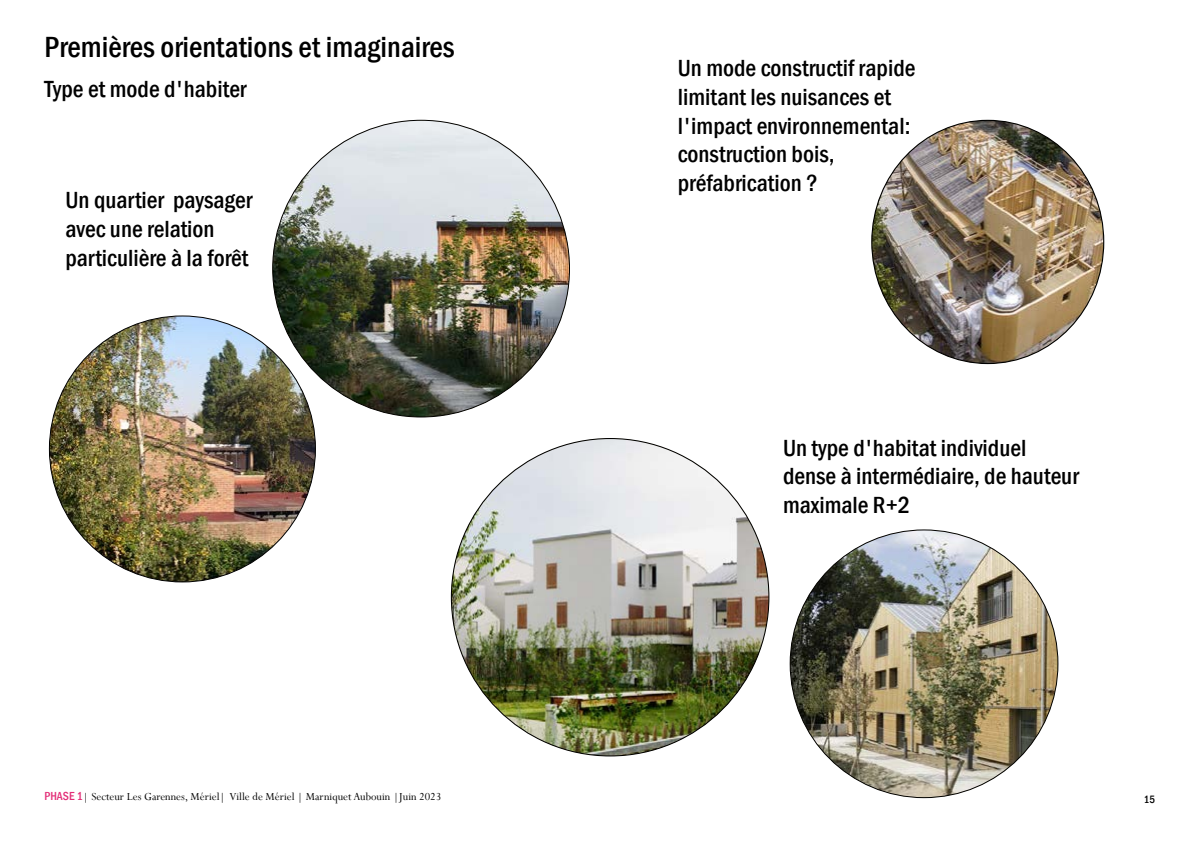
<style>
.page{position:relative;width:1191px;height:842px;background:#fff}
.page>*{position:absolute;margin:0;border:0;box-sizing:border-box;transform-origin:0 0}
.t1{font:500 condensed 30px "Franklin Gothic";color:#000}
.t2{font:500 condensed 24px/28.8px "Franklin Gothic";color:#000}
.t3{font:12px "Perpetua";color:#000}
.t4{font:500 condensed 11px "Franklin Gothic";color:#000}
.s1{font-family:"Franklin Gothic";font-weight:500;font-stretch:condensed;color:#e32e77}
</style>
<div class="page">
<img style="left:451px;top:438px;width:318px;height:318px;border-radius:159px">
<img style="left:790px;top:530px;width:268px;height:268px;border-radius:134px">
<img style="left:273px;top:120px;width:296px;height:297px;border-radius:148px">
<img style="left:49px;top:316px;width:266px;height:266px;border-radius:132px">
<img style="left:871px;top:120px;width:232px;height:243px">
<p class="t1" style="left:45px;top:27px;width:412px">Premières orientations et imaginaires</p>
<p class="t2" style="left:45px;top:74px;width:203px">Type et mode d'habiter</p>
<p class="t2" style="left:65px;top:186px;width:188px">Un quartier paysager avec une relation particulière à la forêt</p>
<p class="t2" style="left:677px;top:53px;width:239px">Un mode constructif rapide limitant les nuisances et l'impact environnemental: construction bois, préfabrication ?</p>
<p class="t2" style="left:783px;top:433px;width:297px">Un type d'habitat individuel dense à intermédiaire, de hauteur maximale R+2</p>
<p class="t3" style="left:45px;top:789px;width:398px"><span class="s1">PHASE 1</span>| Secteur Les Garennes, Mériel| Ville de Mériel | Marniquet Aubouin |Juin 2023</p>
<p class="t4" style="left:1144px;top:792px;width:12px">15</p>
</div>
